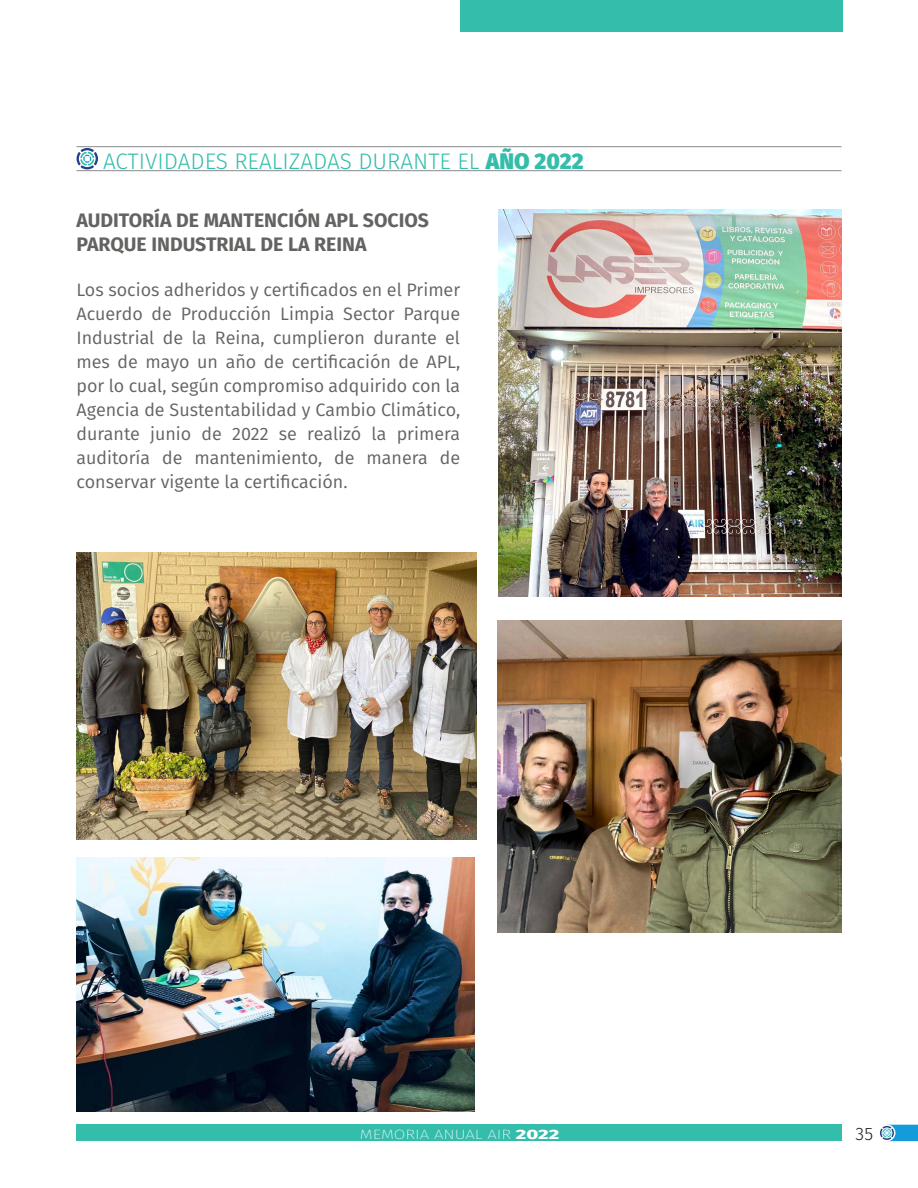
<style>
.page{position:relative;width:918px;height:1188px;background:#fff}
.page>*{position:absolute;margin:0;border:0;box-sizing:border-box;transform-origin:0 0}
.t1{font:300 22.5px "Fira Sans";color:#33bdaa}
.t2{font:700 19.5px/24px "Fira Sans";color:#636361}
.t3{font:18px/24px "Fira Sans";color:#636361;text-align:justify}
.t4{font:300 18px "Fira Sans";color:#231f20}
.t5{font:200 13.5px "Fira Sans";color:#fff;scale:1.25 1}
.s1{font-weight:800}
</style>
<div class="page">
<div style="left:77px;top:1125px;width:765px;height:16px;background:#33bdaa"></div>
<div style="left:460px;top:0;width:383px;height:32px;background:#33bdaa"></div>
<div style="left:887px;top:1125px;width:31px;height:16px;background:#139cd9"></div>
<svg style="left:880px;top:1124px;width:16px;height:18px"></svg>
<svg style="left:77px;top:148px;width:21px;height:21px"></svg>
<hr style="left:77px;top:146px;width:764px;height:1px;background:#87898c">
<hr style="left:77px;top:170px;width:764px;height:1px;background:#87898c">
<img style="left:498px;top:210px;width:343px;height:386px">
<img style="left:77px;top:553px;width:399px;height:286px">
<img style="left:497px;top:621px;width:344px;height:311px">
<img style="left:77px;top:858px;width:397px;height:253px">
<p class="t1" style="left:103px;top:145px;width:482px">ACTIVIDADES REALIZADAS DURANTE EL <span class="s1">AÑO 2022</span></p>
<p class="t2" style="left:77px;top:206px;width:354px">AUDITORÍA DE MANTENCIÓN APL SOCIOS<br>PARQUE INDUSTRIAL DE LA REINA</p>
<p class="t3" style="left:77px;top:277px;width:385px">Los socios adheridos y certificados en el Primer Acuerdo de Producción Limpia Sector Parque Industrial de la Reina, cumplieron durante el mes de mayo un año de certificación de APL, por lo cual, según compromiso adquirido con la Agencia de Sustentabilidad y Cambio Climático, durante junio de 2022 se realizó la primera auditoría de mantenimiento, de manera de conservar vigente la certificación.</p>
<p class="t5" style="left:360px;top:1124px;width:161px">MEMORIA ANUAL AIR <span class="s1">2022</span></p>
<p class="t4" style="left:856px;top:1121px;width:19px">35</p>
</div>
